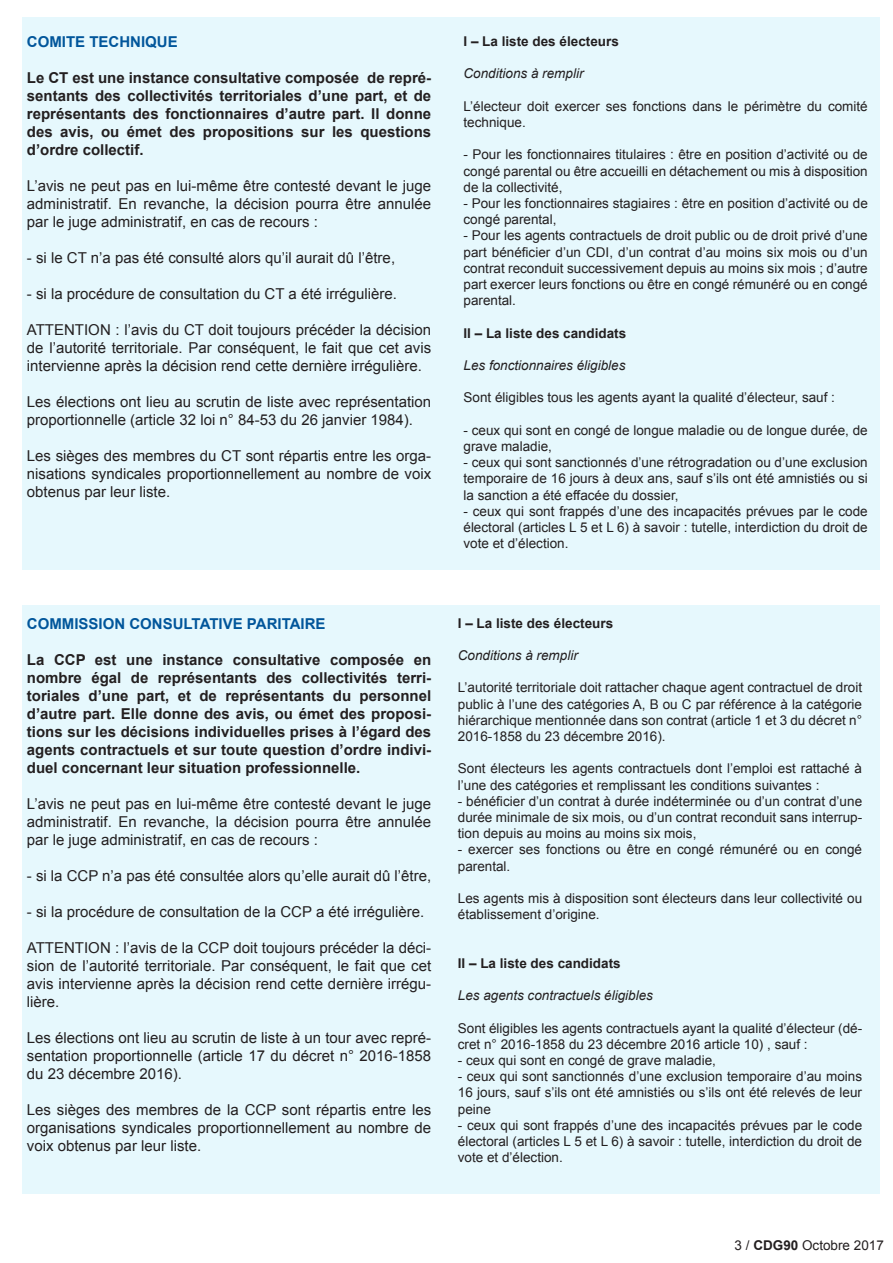
<style>
.page{position:relative;width:893px;height:1263px;background:#fff}
.page>*{position:absolute;margin:0;border:0;box-sizing:border-box;transform-origin:0 0}
.t1{font:15px/18px "Arial";color:#231f20;text-align:justify}
.t2{font:700 15px/18px "Arial";color:#231f20;text-align:justify}
.t3{font:700 15px "Arial";color:#01569b}
.t4{font:13.5px/16.2px "Arial";color:#231f20;text-align:justify}
.t5{font:italic 13.5px "Arial";color:#231f20}
.t6{font:700 13.5px "Arial";color:#231f20}
.s1{font-weight:700}
</style>
<div class="page">
<div style="left:22px;top:17px;width:857px;height:553px;background:#e6f8fd"></div>
<div style="left:22px;top:605px;width:857px;height:589px;background:#e6f8fd"></div>
<p class="t3" style="left:27px;top:32px;width:152px">COMITE TECHNIQUE</p>
<p class="t2" style="left:27px;top:69px;width:406px">Le CT est une instance consultative composée de repré&shy;sentants des collectivités territoriales d’une part, et de représentants des fonctionnaires d’autre part. Il donne des avis, ou émet des propositions sur les questions d’ordre collectif.</p>
<p class="t1" style="left:27px;top:177px;width:406px">L’avis ne peut pas en lui-même être contesté devant le juge administratif. En revanche, la décision pourra être annulée par le juge administratif, en cas de recours :</p>
<p class="t1" style="left:27px;top:249px;width:370px">- si le CT n’a pas été consulté alors qu’il aurait dû l’être,</p>
<p class="t1" style="left:27px;top:285px;width:371px">- si la procédure de consultation du CT a été irrégulière.</p>
<p class="t1" style="left:27px;top:321px;width:406px">ATTENTION : l’avis du CT doit toujours précéder la décision de l’autorité territoriale. Par conséquent, le fait que cet avis intervienne après la décision rend cette dernière irrégulière.</p>
<p class="t1" style="left:27px;top:393px;width:406px">Les élections ont lieu au scrutin de liste avec représentation proportionnelle (article 32 loi n° 84-53 du 26 janvier 1984).</p>
<p class="t1" style="left:27px;top:447px;width:406px">Les sièges des membres du CT sont répartis entre les orga&shy;nisations syndicales proportionnellement au nombre de voix obtenus par leur liste.</p>
<p class="t6" style="left:463px;top:32px;width:157px">I – La liste des électeurs</p>
<p class="t5" style="left:463px;top:65px;width:122px">Conditions à remplir</p>
<p class="t4" style="left:463px;top:98px;width:406px">L’électeur doit exercer ses fonctions dans le périmètre du comité technique.</p>
<p class="t4" style="left:463px;top:147px;width:406px">- Pour les fonctionnaires titulaires : être en position d’activité ou de congé parental ou être accueilli en détachement ou mis à disposition de la collectivité,</p>
<p class="t4" style="left:463px;top:195px;width:406px">- Pour les fonctionnaires stagiaires : être en position d’activité ou de congé parental,</p>
<p class="t4" style="left:463px;top:228px;width:406px">- Pour les agents contractuels de droit public ou de droit privé d’une part bénéficier d’un CDI, d’un contrat d’au moins six mois ou d’un contrat reconduit successivement depuis au moins six mois ; d’autre part exercer leurs fonctions ou être en congé rémunéré ou en congé parental.</p>
<p class="t6" style="left:463px;top:324px;width:164px">II – La liste des candidats</p>
<p class="t5" style="left:463px;top:356px;width:164px">Les fonctionnaires éligibles</p>
<p class="t4" style="left:463px;top:390px;width:373px">Sont éligibles tous les agents ayant la qualité d’électeur, sauf :</p>
<p class="t4" style="left:463px;top:422px;width:406px">- ceux qui sont en congé de longue maladie ou de longue durée, de grave maladie,</p>
<p class="t4" style="left:463px;top:454px;width:406px">- ceux qui sont sanctionnés d’une rétrogradation ou d’une exclusion temporaire de 16 jours à deux ans, sauf s’ils ont été amnistiés ou si la sanction a été effacée du dossier,</p>
<p class="t4" style="left:463px;top:503px;width:406px">- ceux qui sont frappés d’une des incapacités prévues par le code électoral (articles L 5 et L 6) à savoir : tutelle, interdiction du droit de vote et d’élection.</p>
<p class="t3" style="left:27px;top:613px;width:300px">COMMISSION CONSULTATIVE PARITAIRE</p>
<p class="t2" style="left:27px;top:651px;width:406px">La CCP est une instance consultative composée en nombre égal de représentants des collectivités terri&shy;toriales d’une part, et de représentants du personnel d’autre part. Elle donne des avis, ou émet des proposi&shy;tions sur les décisions individuelles prises à l’égard des agents contractuels et sur toute question d’ordre indivi&shy;duel concernant leur situation professionnelle.</p>
<p class="t1" style="left:27px;top:795px;width:406px">L’avis ne peut pas en lui-même être contesté devant le juge administratif. En revanche, la décision pourra être annulée par le juge administratif, en cas de recours :</p>
<p class="t1" style="left:27px;top:867px;width:406px">- si la CCP n’a pas été consultée alors qu’elle aurait dû l’être,</p>
<p class="t1" style="left:27px;top:903px;width:399px">- si la procédure de consultation de la CCP a été irrégulière.</p>
<p class="t1" style="left:27px;top:939px;width:406px">ATTENTION : l’avis de la CCP doit toujours précéder la déci&shy;sion de l’autorité territoriale. Par conséquent, le fait que cet avis intervienne après la décision rend cette dernière irrégu&shy;lière.</p>
<p class="t1" style="left:27px;top:1029px;width:406px">Les élections ont lieu au scrutin de liste à un tour avec repré&shy;sentation proportionnelle (article 17 du décret n° 2016-1858 du 23 décembre 2016).</p>
<p class="t1" style="left:27px;top:1101px;width:406px">Les sièges des membres de la CCP sont répartis entre les organisations syndicales proportionnellement au nombre de voix obtenus par leur liste.</p>
<p class="t6" style="left:458px;top:614px;width:157px">I – La liste des électeurs</p>
<p class="t5" style="left:458px;top:646px;width:122px">Conditions à remplir</p>
<p class="t4" style="left:458px;top:680px;width:406px">L’autorité territoriale doit rattacher chaque agent contractuel de droit public à l’une des catégories A, B ou C par référence à la catégorie hiérarchique mentionnée dans son contrat (article 1 et 3 du décret n° 2016-1858 du 23 décembre 2016).</p>
<p class="t4" style="left:458px;top:761px;width:406px">Sont électeurs les agents contractuels dont l’emploi est rattaché à l’une des catégories et remplissant les conditions suivantes :</p>
<p class="t4" style="left:458px;top:793px;width:406px">- bénéficier d’un contrat à durée indéterminée ou d’un contrat d’une durée minimale de six mois, ou d’un contrat reconduit sans interrup&shy;tion depuis au moins au moins six mois,</p>
<p class="t4" style="left:458px;top:842px;width:406px">- exercer ses fonctions ou être en congé rémunéré ou en congé parental.</p>
<p class="t4" style="left:458px;top:890px;width:406px">Les agents mis à disposition sont électeurs dans leur collectivité ou établissement d’origine.</p>
<p class="t6" style="left:458px;top:954px;width:164px">II – La liste des candidats</p>
<p class="t5" style="left:458px;top:987px;width:197px">Les agents contractuels éligibles</p>
<p class="t4" style="left:458px;top:1020px;width:406px">Sont éligibles les agents contractuels ayant la qualité d’électeur (dé&shy;cret n° 2016-1858 du 23 décembre 2016 article 10) , sauf :</p>
<p class="t4" style="left:458px;top:1052px;width:260px">- ceux qui sont en congé de grave maladie,</p>
<p class="t4" style="left:458px;top:1068px;width:406px">- ceux qui sont sanctionnés d’une exclusion temporaire d’au moins 16 jours, sauf s’ils ont été amnistiés ou s’ils ont été relevés de leur peine</p>
<p class="t4" style="left:458px;top:1117px;width:406px">- ceux qui sont frappés d’une des incapacités prévues par le code électoral (articles L 5 et L 6) à savoir : tutelle, interdiction du droit de vote et d’élection.</p>
<p class="t4" style="left:735px;top:1237px;width:151px">3 / <span class="s1">CDG90</span> Octobre 2017</p>
</div>
